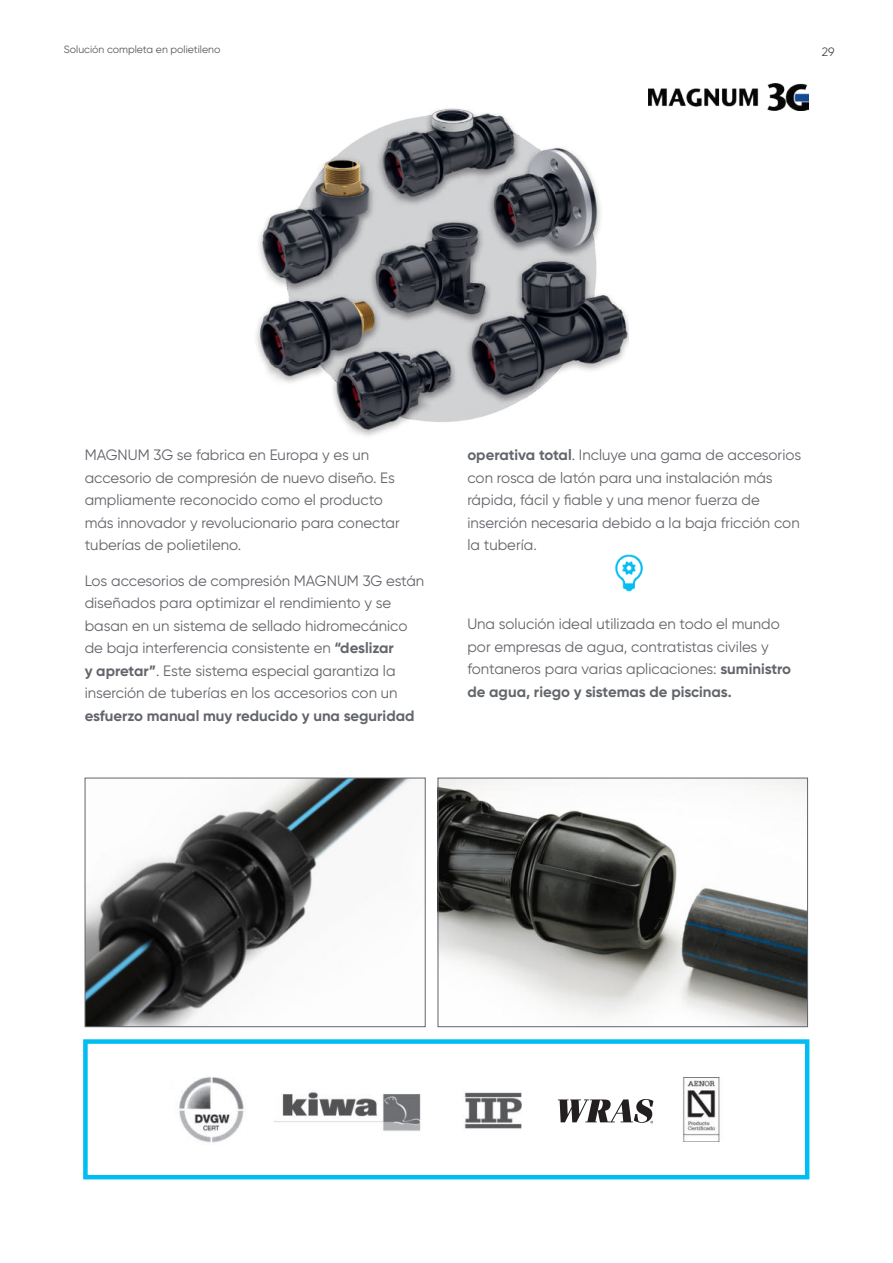
<style>
.page{position:relative;width:893px;height:1263px;background:#fff}
.page>*{position:absolute;margin:0;border:0;box-sizing:border-box;transform-origin:0 0}
.t1{font:15px/22.5px "Gilroy";color:#62656a}
.t2{font:700 15px "Gilroy";color:#62656a}
.t3{font:300 12px "Gilroy";color:#231f20}
.t4{font:10.5px "Gilroy";color:#57585a}
.s1{font-weight:700}
</style>
<div class="page">
<img style="left:615px;top:554px;width:28px;height:38px">
<img style="left:649px;top:84px;width:160px;height:27px">
<img style="left:682px;top:1078px;width:38px;height:64px">
<img style="left:274px;top:1091px;width:147px;height:40px">
<img style="left:179px;top:1077px;width:65px;height:66px">
<svg style="left:558px;top:1099px;width:95px;height:24px"></svg>
<img style="left:464px;top:1092px;width:58px;height:37px">
<img style="left:87px;top:780px;width:324px;height:245px">
<div style="left:85px;top:778px;width:341px;height:249px;border:1px solid #62656a"></div>
<img style="left:440px;top:780px;width:366px;height:245px">
<div style="left:438px;top:778px;width:370px;height:249px;border:1px solid #62656a"></div>
<div style="left:83px;top:1039px;width:726px;height:140px;border:4px solid #01bdf2"></div>
<img style="left:256px;top:109px;width:373px;height:327px">
<p class="t4" style="left:64px;top:45px;width:158px">Solución completa en polietileno</p>
<p class="t3" style="left:822px;top:47px;width:14px">29</p>
<p class="t1" style="left:85px;top:444px;width:317px">MAGNUM 3G se fabrica en Europa y es un accesorio de compresión de nuevo diseño. Es ampliamente reconocido como el producto más innovador y revolucionario para conectar tuberías de polietileno.</p>
<p class="t1" style="left:85px;top:569px;width:341px">Los accesorios de compresión MAGNUM 3G están diseñados para optimizar el rendimiento y se basan en un sistema de sellado hidromecánico de baja interferencia consistente en <span class="s1">“deslizar<br>y apretar”</span>. Este sistema especial garantiza la inserción de tuberías en los accesorios con un</p>
<p class="t2" style="left:85px;top:707px;width:331px">esfuerzo manual muy reducido y una seguridad</p>
<p class="t1" style="left:467px;top:444px;width:335px"><span class="s1">operativa total</span>. Incluye una gama de accesorios con rosca de latón para una instalación más rápida, fácil y fiable y una menor fuerza de inserción necesaria debido a la baja fricción con la tubería.</p>
<p class="t1" style="left:467px;top:613px;width:325px">Una solución ideal utilizada en todo el mundo por empresas de agua, contratistas civiles y fontaneros para varias aplicaciones: <span class="s1">suministro de agua, riego y sistemas de piscinas.</span></p>
</div>
